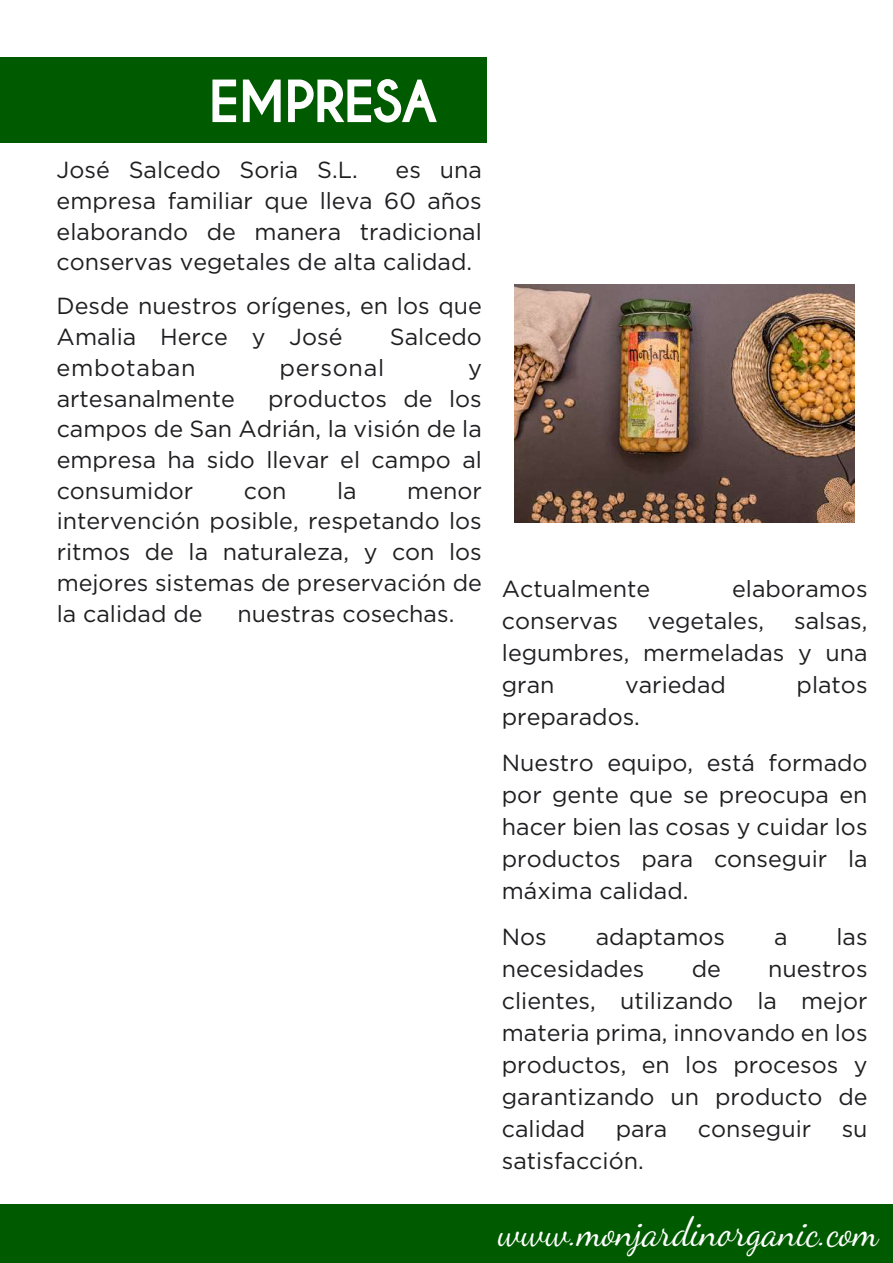
<style>
.page{position:relative;width:893px;height:1263px;background:#fff}
.page>*{position:absolute;margin:0;border:0;box-sizing:border-box;transform-origin:0 0}
.t1{font:700 52.5px "Caviar Dreams";color:#fff}
.t2{font:40.5px "Dancing Script";color:#fff;scale:.95 1}
.t3{font:23.25px/30.8px "Gotham";color:#1f1e21;text-align:justify}
.t4{font:23.25px "Gotham";letter-spacing:.03em;color:#1f1e21}
</style>
<div class="page">
<div style="left:0;top:1205px;width:893px;height:58px;background:#005b00"></div>
<div style="left:0;top:58px;width:486px;height:85px;background:#005b00"></div>
<svg style="left:212px;top:79px;width:69px;height:44px"></svg>
<svg style="left:288px;top:79px;width:149px;height:44px"></svg>
<img style="left:515px;top:285px;width:340px;height:237px">
<h1 class="t1" style="left:209px;top:70px;width:229px">EMPRESA</h1>
<p class="t3" style="left:57px;top:154px;width:303px">José Salcedo Soria S.L.</p>
<p class="t3" style="left:57px;top:154px;width:427px;text-indent:339px">es una empresa familiar que lleva 60 años elaborando de manera tradicional conservas vegetales de alta calidad.</p>
<p class="t3" style="left:57px;top:290px;width:427px">Desde nuestros orígenes, en los que<br>Amalia Herce y José</p>
<p class="t3" style="left:390px;top:321px;width:93px">Salcedo</p>
<p class="t4" style="left:57px;top:355px;width:140px">embotaban</p>
<p class="t4" style="left:279px;top:355px;width:106px">personal</p>
<p class="t3" style="left:468px;top:352px;width:15px">y</p>
<p class="t3" style="left:57px;top:383px;width:180px">artesanalmente</p>
<p class="t3" style="left:57px;top:383px;width:427px;text-indent:211px">productos de los campos de San Adrián, la visión de la empresa ha sido llevar el campo al consumidor</p>
<p class="t3" style="left:244px;top:475px;width:44px">con</p>
<p class="t3" style="left:337px;top:475px;width:21px">la</p>
<p class="t3" style="left:57px;top:475px;width:427px;text-indent:351px">menor intervención posible, respetando los ritmos de la naturaleza, y con los mejores sistemas de preservación de la calidad de</p>
<p class="t3" style="left:238px;top:598px;width:218px">nuestras cosechas.</p>
<p class="t3" style="left:502px;top:573px;width:150px">Actualmente</p>
<p class="t3" style="left:732px;top:573px;width:137px">elaboramos</p>
<p class="t3" style="left:502px;top:605px;width:118px">conservas</p>
<p class="t3" style="left:648px;top:605px;width:118px">vegetales,</p>
<p class="t3" style="left:502px;top:604px;width:367px;line-height:32.1px;text-indent:292px">salsas, legumbres, mermeladas y una gran</p>
<p class="t3" style="left:625px;top:669px;width:102px">variedad</p>
<p class="t3" style="left:796px;top:669px;width:73px">platos</p>
<p class="t3" style="left:502px;top:694px;width:367px;line-height:45.8px">preparados.<br>Nuestro equipo, está formado</p>
<p class="t3" style="left:502px;top:778px;width:367px;line-height:32.1px">por gente que se preocupa en hacer bien las cosas y cuidar los productos para conseguir la máxima calidad.</p>
<p class="t3" style="left:502px;top:921px;width:46px">Nos</p>
<p class="t3" style="left:596px;top:921px;width:131px">adaptamos</p>
<p class="t3" style="left:774px;top:921px;width:15px">a</p>
<p class="t3" style="left:836px;top:921px;width:33px">las</p>
<p class="t3" style="left:502px;top:953px;width:144px">necesidades</p>
<p class="t3" style="left:692px;top:953px;width:31px">de</p>
<p class="t3" style="left:502px;top:952px;width:367px;line-height:32.1px;text-indent:266px">nuestros clientes, utilizando la mejor materia prima, innovando en los productos, en los procesos y garantizando un producto de calidad</p>
<p class="t3" style="left:616px;top:1113px;width:53px">para</p>
<p class="t3" style="left:698px;top:1113px;width:115px">conseguir</p>
<p class="t3" style="left:842px;top:1113px;width:27px">su</p>
<p class="t3" style="left:502px;top:1145px;width:143px">satisfacción.</p>
<h2 class="t2" style="left:498px;top:1200px;width:402px">www.monjardinorganic.com</h2>
</div>
